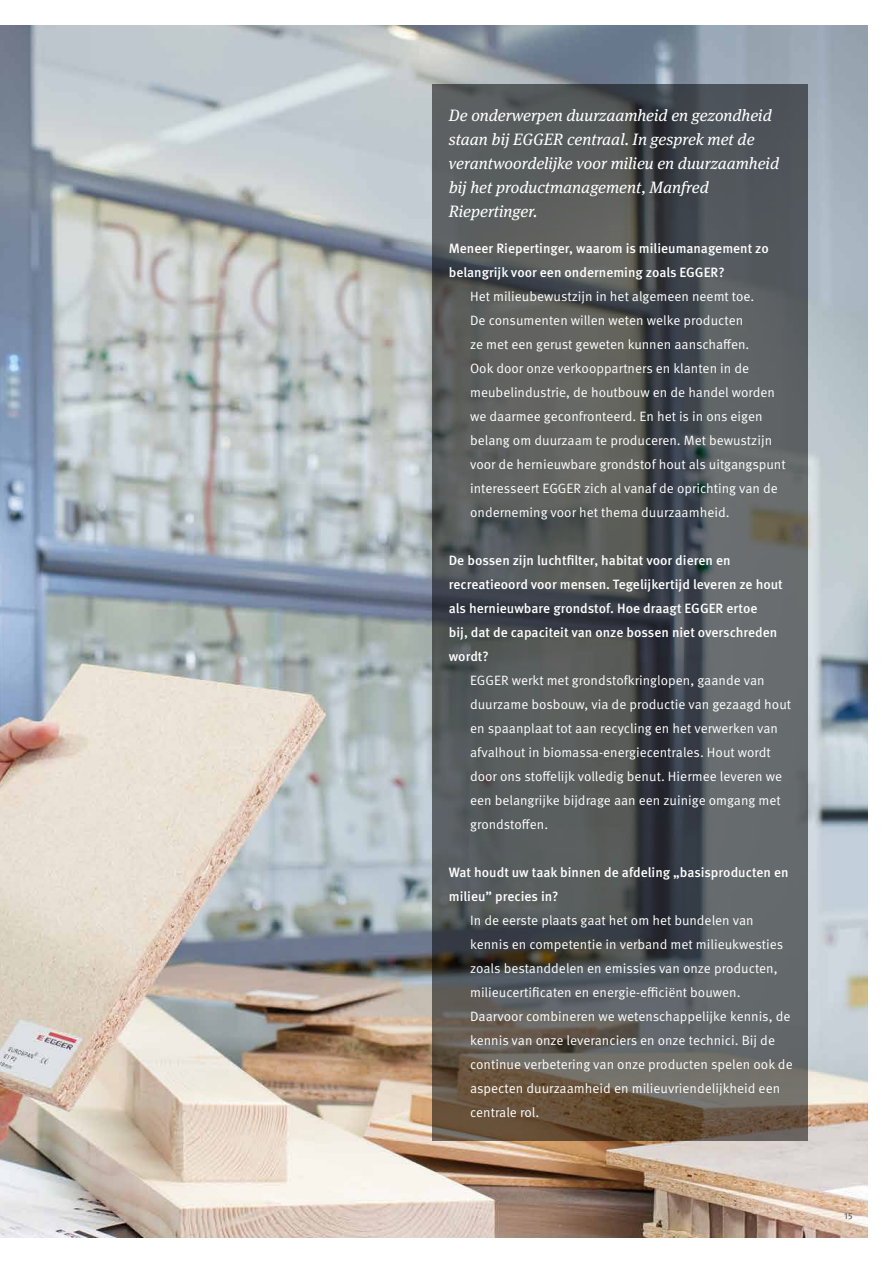
<style>
.page{position:relative;width:893px;height:1263px;background:#fff}
.page>*{position:absolute;margin:0;border:0;box-sizing:border-box;transform-origin:0 0}
.t1{font:italic 16.5px/24px "Meta Serif Pro";color:#fff}
.t2{font:13.5px/24px "Meta Pro";color:#fff}
.t3{font:500 13.5px/24px "Meta Pro";color:#fff}
.t4{font:500 9px "Meta Pro";color:#636362}
</style>
<div class="page">
<img style="left:0;top:26px;width:867px;height:1211px">
<svg style="left:432px;top:85px;width:375px;height:1056px;background:#555858"></svg>
<p class="t1" style="left:449px;top:102px;width:332px">De onderwerpen duurzaamheid en gezondheid staan bij EGGER centraal. In gesprek met de verantwoordelijke voor milieu en duurzaamheid bij het productmanagement, Manfred Riepertinger.</p>
<p class="t3" style="left:449px;top:236px;width:321px">Meneer Riepertinger, waarom is milieumanagement zo belangrijk voor een onderneming zoals EGGER?</p>
<p class="t2" style="left:470px;top:284px;width:317px">Het milieubewustzijn in het algemeen neemt toe.<br>De consumenten willen weten welke producten<br>ze met een gerust geweten kunnen aanschaffen.<br>Ook door onze verkooppartners en klanten in de meubelindustrie, de houtbouw en de handel worden we daarmee geconfronteerd. En het is in ons eigen belang om duurzaam te produceren. Met bewustzijn voor de hernieuwbare grondstof hout als uitgangspunt interesseert EGGER zich al vanaf de oprichting van de onderneming voor het thema duurzaamheid.</p>
<p class="t3" style="left:449px;top:548px;width:336px">De bossen zijn luchtfilter, habitat voor dieren en recreatieoord voor mensen. Tegelijkertijd leveren ze hout als hernieuwbare grondstof. Hoe draagt EGGER ertoe<br>bij, dat de capaciteit van onze bossen niet overschreden wordt?</p>
<p class="t2" style="left:470px;top:668px;width:323px">EGGER werkt met grondstofkringlopen, gaande van duurzame bosbouw, via de productie van gezaagd hout en spaanplaat tot aan recycling en het verwerken van afvalhout in biomassa-energiecentrales. Hout wordt door ons stoffelijk volledig benut. Hiermee leveren we een belangrijke bijdrage aan een zuinige omgang met grondstoffen.</p>
<p class="t3" style="left:449px;top:860px;width:341px">Wat houdt uw taak binnen de afdeling „basisproducten en milieu” precies in?</p>
<p class="t2" style="left:470px;top:908px;width:324px">In de eerste plaats gaat het om het bundelen van kennis en competentie in verband met milieukwesties zoals bestanddelen en emissies van onze producten, milieucertificaten en energie-efficiënt bouwen.<br>Daarvoor combineren we wetenschappelijke kennis, de kennis van onze leveranciers en onze technici. Bij de continue verbetering van onze producten spelen ook de aspecten duurzaamheid en milieuvriendelijkheid een centrale rol.</p>
<p class="t4" style="left:844px;top:1210px;width:10px">15</p>
</div>
